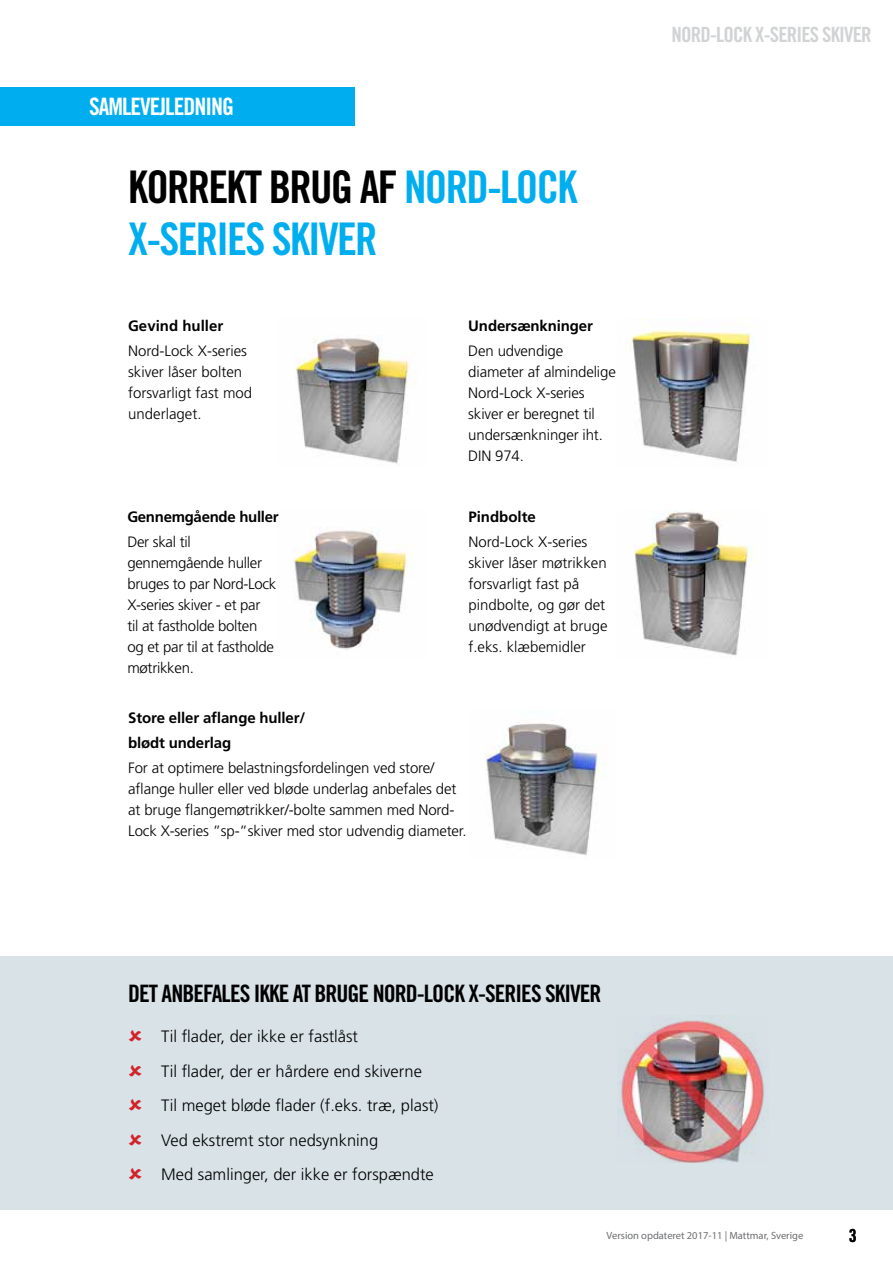
<style>
.page{position:relative;width:893px;height:1263px;background:#fff}
.page>*{position:absolute;margin:0;border:0;box-sizing:border-box;transform-origin:0 0}
.t1{font:45px/52.5px "Trade Gothic LT Std Bd Cn 20";letter-spacing:-.04em;color:#00aeef}
.t2{font:24px "Trade Gothic LT Std Bd Cn 20";letter-spacing:-.04em;color:#000}
.t3{font:24px "Trade Gothic LT Std Bd Cn 20";letter-spacing:-.04em;color:#fff}
.t4{font:21px "Trade Gothic LT Std Bd Cn 20";letter-spacing:-.04em;color:#d1d3d4}
.t5{font:18px "Trade Gothic LT Std Bd Cn 20";color:#000}
.t6{font:300 16.5px/34.5px "Frutiger";color:#000}
.t7{font:300 15px/21px "Frutiger";letter-spacing:-.01em;color:#000}
.t8{font:700 15px/25.2px "Frutiger";letter-spacing:-.01em;color:#000}
.t9{font:10.5px "Myriad Pro";color:#6d6e71}
.s1{color:#000}
</style>
<div class="page">
<img style="left:293px;top:530px;width:115px;height:120px">
<div style="left:0;top:957px;width:893px;height:253px;background:#d8e2e7"></div>
<div style="left:0;top:87px;width:355px;height:38px;background:#00aeef"></div>
<img style="left:626px;top:319px;width:126px;height:143px">
<img style="left:295px;top:338px;width:115px;height:126px">
<img style="left:633px;top:510px;width:121px;height:146px">
<img style="left:485px;top:720px;width:121px;height:136px">
<img style="left:617px;top:1015px;width:151px;height:147px">
<h2 class="t3" style="left:89px;top:92px;width:147px">SAMLEVEJLEDNING</h2>
<h1 class="t1" style="left:128px;top:160px;width:451px"><span class="s1">KORREKT BRUG AF</span> NORD-LOCK<br>X-SERIES SKIVER</h1>
<p class="t8" style="left:128px;top:313px;width:97px">Gevind huller</p>
<p class="t7" style="left:128px;top:340px;width:126px">Nord-Lock X-series skiver låser bolten forsvarligt fast mod underlaget.</p>
<p class="t8" style="left:127px;top:504px;width:153px">Gennemgående huller</p>
<p class="t7" style="left:127px;top:532px;width:150px">Der skal til gennemgående huller bruges to par Nord-Lock<br>X-series skiver - et par<br>til at fastholde bolten og et par til at fastholde møtrikken.</p>
<p class="t8" style="left:468px;top:313px;width:126px">Undersænkninger</p>
<p class="t7" style="left:468px;top:340px;width:149px">Den udvendige diameter af almindelige<br>Nord-Lock X-series skiver er beregnet til undersænkninger iht.<br>DIN 974.</p>
<p class="t8" style="left:468px;top:504px;width:69px">Pindbolte</p>
<p class="t7" style="left:468px;top:532px;width:141px">Nord-Lock X-series skiver låser møtrikken forsvarligt fast på pindbolte, og gør det unødvendigt at bruge f.eks. klæbemidler</p>
<p class="t8" style="left:128px;top:705px;width:179px">Store eller aflange huller/ blødt underlag</p>
<p class="t7" style="left:128px;top:758px;width:340px">For at optimere belastningsfordelingen ved store/ aflange huller eller ved bløde underlag anbefales det at bruge flangemøtrikker/-bolte sammen med Nord-Lock X-series ”sp-”skiver med stor udvendig diameter.</p>
<h3 class="t4" style="left:671px;top:22px;width:202px">NORD-LOCK X-SERIES SKIVER</h3>
<h2 class="t2" style="left:128px;top:979px;width:475px">DET ANBEFALES IKKE AT BRUGE NORD-LOCK X-SERIES SKIVER</h2>
<p class="t6" style="left:161px;top:1019px;width:279px">Til flader, der ikke er fastlåst<br>Til flader, der er hårdere end skiverne Til meget bløde flader (f.eks. træ, plast)<br>Ved ekstremt stor nedsynkning<br>Med samlinger, der ikke er forspændte</p>
<p class="t9" style="left:607px;top:1228px;width:198px">Version opdateret 2017-11 | Mattmar, Sverige</p>
<p class="t5" style="left:849px;top:1224px;width:9px">3</p>
</div>
